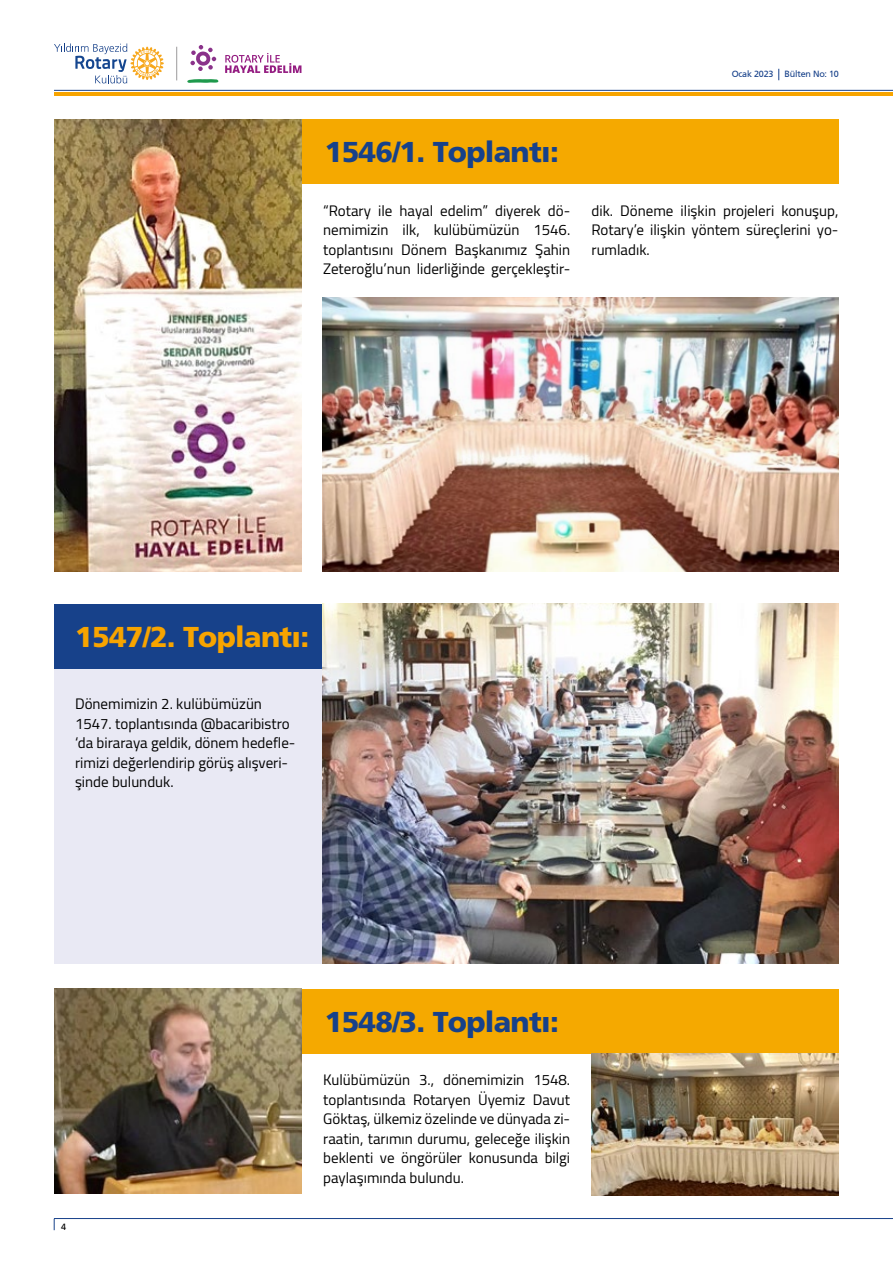
<style>
.page{position:relative;width:893px;height:1263px;background:#fff}
.page>*{position:absolute;margin:0;border:0;box-sizing:border-box;transform-origin:0 0}
.t1{font:900 28.8px "Frutiger";letter-spacing:-.025em;color:#17418a}
.t2{font:900 28.8px "Frutiger";letter-spacing:-.025em;color:#f7a400}
.t3{font:15px/19.5px "Cairo";color:#000;text-align:justify}
.t4{font:9px "Frutiger";letter-spacing:-.025em;color:#17418a}
.t5{font:9px "Frutiger";color:#000}
</style>
<div class="page">
<hr style="left:54px;top:92px;width:839px;height:3px;background:#f7a400">
<hr style="left:54px;top:90px;width:839px;height:1px;background:#17418a">
<hr style="left:54px;top:1218px;width:839px;height:1px;background:#17418a">
<hr style="left:176px;top:47px;width:1px;height:33px;background:#9c9a9c">
<svg style="left:54px;top:43px;width:110px;height:40px"></svg>
<svg style="left:225px;top:53px;width:76px;height:20px"></svg>
<svg style="left:190px;top:45px;width:26px;height:26px"></svg>
<svg style="left:187px;top:79px;width:31px;height:4px"></svg>
<div style="left:54px;top:669px;width:537px;height:295px;background:#e9e9f4"></div>
<div style="left:301px;top:119px;width:537px;height:65px;background:#f5a900"></div>
<div style="left:301px;top:989px;width:537px;height:64px;background:#f5a900"></div>
<div style="left:54px;top:604px;width:537px;height:65px;background:#17418a"></div>
<img style="left:54px;top:119px;width:247px;height:453px">
<img style="left:323px;top:297px;width:515px;height:275px">
<img style="left:323px;top:603px;width:515px;height:361px">
<img style="left:54px;top:989px;width:247px;height:204px">
<img style="left:591px;top:1053px;width:248px;height:142px">
<h1 class="t1" style="left:325px;top:135px;width:235px">1546/1. Toplantı:</h1>
<p class="t4" style="left:732px;top:69px;width:109px">Ocak 2023 Bülten No: 10</p>
<p class="t3" style="left:323px;top:201px;width:248px">“Rotary ile hayal edelim” diyerek dö&shy;nemimizin ilk, kulübümüzün 1546. toplantısını Dönem Başkanımız Şahin Zeteroğlu’nun liderliğinde gerçekleştir-</p>
<p class="t3" style="left:591px;top:201px;width:248px">dik. Döneme ilişkin projeleri konuşup, Rotary’e ilişkin yöntem süreçlerini yo&shy;rumladık.</p>
<h1 class="t2" style="left:75px;top:620px;width:235px">1547/2. Toplantı:</h1>
<p class="t3" style="left:75px;top:694px;width:222px;text-align:left">Dönemimizin 2. kulübümüzün<br>1547. toplantısında @bacaribistro ‘da biraraya geldik, dönem hedefle&shy;rimizi değerlendirip görüş alışveri&shy;şinde bulunduk.</p>
<p class="t5" style="left:61px;top:1222px;width:7px">4</p>
<h1 class="t1" style="left:325px;top:1004px;width:235px">1548/3. Toplantı:</h1>
<p class="t3" style="left:323px;top:1070px;width:248px">Kulübümüzün 3., dönemimizin 1548. toplantısında Rotaryen Üyemiz Davut Göktaş, ülkemiz özelinde ve dünyada zi&shy;raatin, tarımın durumu, geleceğe ilişkin beklenti ve öngörüler konusunda bilgi paylaşımında bulundu.</p>
</div>
